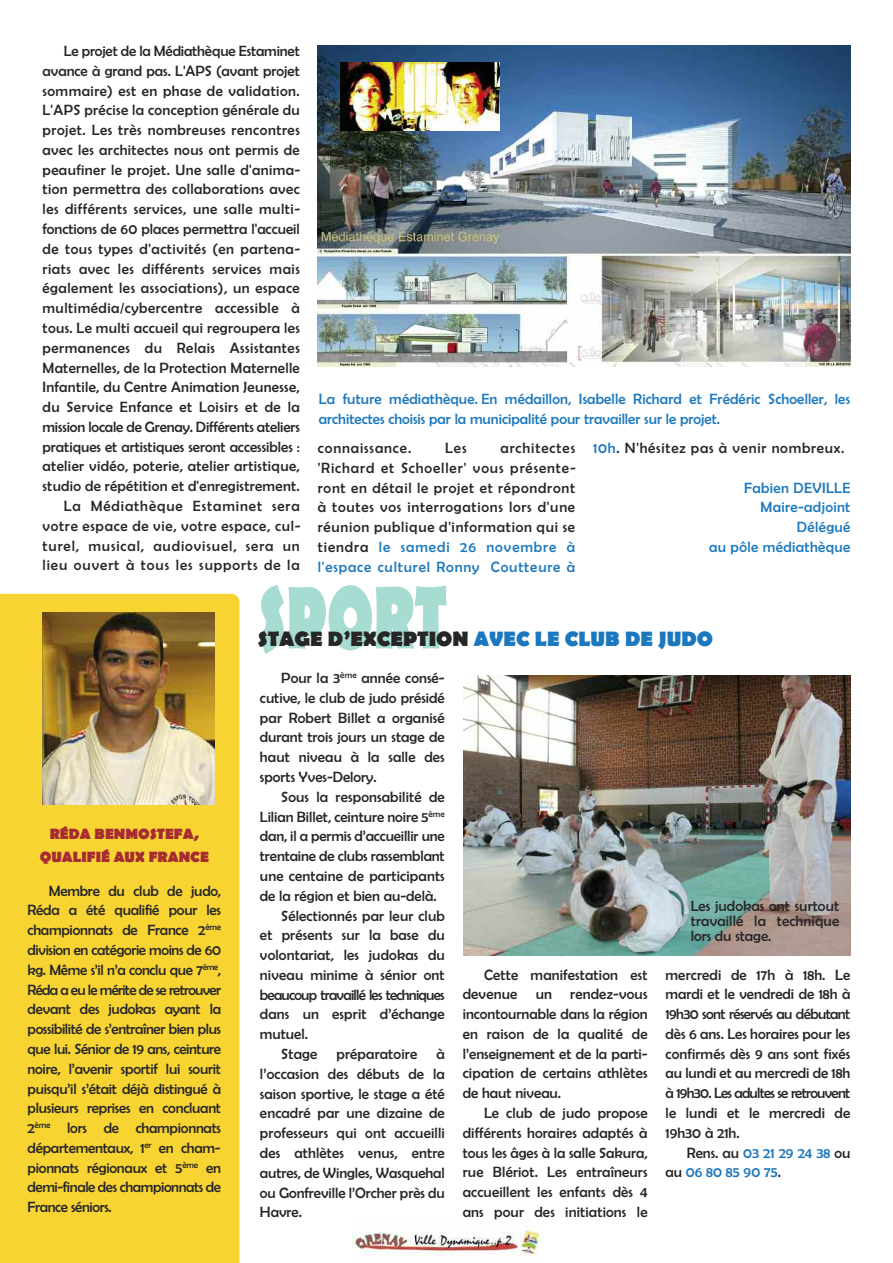
<style>
.page{position:relative;width:893px;height:1263px;background:#fff}
.page>*{position:absolute;margin:0;border:0;box-sizing:border-box;transform-origin:0 0}
.t1{font:700 21px "Berlin Sans FB";color:#272627}
.t2{font:15px/19.8px "Berlin Sans FB";letter-spacing:.01em;color:#272627;text-align:justify}
.t3{font:15px/19.8px "Berlin Sans FB";letter-spacing:.01em;color:#1c78be}
.t4{font:700 15px/22.4px "Berlin Sans FB";color:#a62c32;text-align:center}
.t5{font:15px "Berlin Sans FB";letter-spacing:.05em;color:#272627}
.t6{font:15px "Berlin Sans FB";letter-spacing:-.05em;color:#272627}
.t7{font:15px "Berlin Sans FB";letter-spacing:-.01em;color:#272627}
.t8{font:15px "Berlin Sans FB";letter-spacing:.06em;color:#272627}
.s1{color:#1c78be}
.s2{color:#272627}
</style>
<div class="page">
<img style="left:353px;top:1228px;width:187px;height:28px">
<div style="left:0;top:594px;width:240px;height:669px;background:#f7d432"></div>
<svg style="left:259px;top:585px;width:187px;height:69px"></svg>
<img style="left:463px;top:675px;width:387px;height:280px">
<img style="left:43px;top:612px;width:171px;height:192px">
<img style="left:318px;top:45px;width:532px;height:321px">
<img style="left:340px;top:63px;width:159px;height:67px">
<p class="t2" style="left:43px;top:41px;width:260px;text-align:right">Le projet de la Médiathèque Estaminet avance à grand pas. L'APS (avant projet sommaire) est en phase de validation.<br>L'APS précise la conception générale du projet. Les très nombreuses rencontres avec les architectes nous ont permis de peaufiner le projet. Une salle d'anima&shy;tion permettra des collaborations avec les différents services, une salle multi&shy;fonctions de 60 places permettra l'accueil de tous types d'activités (en partena&shy;riats avec les différents services mais également les associations), un espace multimédia/cybercentre accessible à tous. Le multi accueil qui regroupera les permanences du Relais Assistantes Maternelles, de la Protection Maternelle Infantile, du Centre Animation Jeunesse, du Service Enfance et Loisirs et de la mission locale de Grenay. Différents ateliers pratiques et artistiques seront accessibles : atelier vidéo, poterie, atelier artistique, studio de répétition et d'enregistrement.<br>La Médiathèque Estaminet sera votre espace de vie, votre espace, cul&shy;turel, musical, audiovisuel, sera un lieu ouvert à tous les supports de la</p>
<p class="t3" style="left:319px;top:389px;width:533px">La future médiathèque. En médaillon, Isabelle Richard et Frédéric Schoeller, les architectes choisis par la municipalité pour travailler sur le projet.</p>
<p class="t2" style="left:318px;top:438px;width:260px;text-indent:183px">architectes 'Richard et Schoeller' vous présente&shy;ront en détail le projet et répondront à toutes vos interrogations lors d'une réunion publique d'information qui se tiendra <span class="s1">le samedi 26 novembre à l'espace culturel Ronny Coutteure à</span></p>
<p class="t5" style="left:593px;top:439px;width:253px"><span class="s1">10h</span>. N'hésitez pas à venir nombreux.</p>
<p class="t8" style="left:318px;top:439px;width:95px">connaissance.</p>
<p class="t2" style="left:445px;top:438px;width:23px">Les</p>
<p class="t3" style="left:709px;top:477px;width:143px;text-align:right">Fabien DEVILLE<br>Maire-adjoint<br>Délégué<br>au pôle médiathèque</p>
<p class="t4" style="left:40px;top:823px;width:171px">RÉDA BENMOSTEFA,<br>QUALIFIÉ AUX FRANCE</p>
<p class="t2" style="left:28px;top:880px;width:195px;text-indent:21px">Membre du club de judo, Réda a été qualifié pour les championnats de France 2<sup>ème </sup>division en catégorie moins de 60 kg. Même s’il n’a conclu que 7<sup>ème</sup>, Réda a eu le mérite de se retrouver devant des judokas ayant la possibilité de s’entraîner bien plus que lui. Sénior de 19 ans, ceinture noire, l’avenir sportif lui sourit puisqu’il s’était déjà distingué à plusieurs reprises en concluant 2<sup>ème</sup> lors de championnats départementaux, 1<sup>er</sup> en cham&shy;pionnats régionaux et 5<sup>ème</sup> en demi-finale des championnats de France séniors.</p>
<h1 class="t1" style="left:258px;top:627px;width:457px">STAGE D’EXCEPTION <span class="s1">AVEC LE CLUB DE JUDO</span></h1>
<p class="t2" style="left:260px;top:668px;width:186px;text-indent:21px">Pour la 3<sup>ème</sup> année consé&shy;cutive, le club de judo présidé par Robert Billet a organisé durant trois jours un stage de haut niveau à la salle des sports Yves-Delory.</p>
<p class="t2" style="left:281px;top:787px;width:165px">Sous la responsabilité de</p>
<p class="t2" style="left:260px;top:806px;width:186px">Lilian Billet, ceinture noire 5<sup>ème</sup></p>
<p class="t7" style="left:260px;top:827px;width:186px">dan, il a permis d’accueillir une</p>
<p class="t2" style="left:260px;top:846px;width:186px">trentaine de clubs rassemblant</p>
<p class="t2" style="left:260px;top:866px;width:186px">une centaine de participants</p>
<p class="t2" style="left:260px;top:886px;width:178px">de la région et bien au-delà.</p>
<p class="t2" style="left:281px;top:905px;width:165px">Sélectionnés par leur club</p>
<p class="t2" style="left:260px;top:925px;width:186px">et présents sur la base du</p>
<p class="t2" style="left:260px;top:945px;width:186px">volontariat, les judokas du</p>
<p class="t2" style="left:260px;top:965px;width:186px">niveau minime à sénior ont</p>
<p class="t6" style="left:260px;top:986px;width:186px">beaucoup travaillé les techniques</p>
<p class="t2" style="left:260px;top:1004px;width:186px">dans un esprit d’échange</p>
<p class="t2" style="left:260px;top:1024px;width:50px">mutuel.</p>
<p class="t2" style="left:281px;top:1044px;width:38px">Stage</p>
<p class="t2" style="left:336px;top:1044px;width:82px">préparatoire</p>
<p class="t2" style="left:691px;top:898px;width:150px;line-height:15px">Les judokas ont surtout travaillé la technique lors du stage.</p>
<p class="t2" style="left:463px;top:964px;width:186px;text-indent:21px">Cette manifestation est devenue un rendez-vous incontournable dans la région en raison de la qualité de l’enseignement et de la parti&shy;cipation de certains athlètes de haut niveau.</p>
<p class="t2" style="left:463px;top:1103px;width:186px;text-indent:21px">Le club de judo propose différents horaires adaptés à tous les âges à la salle Sakura, rue Blériot. Les entraîneurs accueillent les enfants dès 4 ans pour des initiations le</p>
<p class="t2" style="left:666px;top:964px;width:186px">mercredi de 17h à 18h. Le mardi et le vendredi de 18h à 19h30 sont réservés au débutant dès 6 ans. Les horaires pour les confirmés dès 9 ans sont fixés au lundi et au mercredi de 18h à 19h30. Les adultes se retrouvent le lundi et le mercredi de 19h30 à 21h.</p>
<p class="t3" style="left:666px;top:1142px;width:186px;text-indent:21px"><span class="s2">Rens. au</span> 03 21 29 24 38 <span class="s2">ou au</span> 06 80 85 90 75<span class="s2">.</span></p>
<p class="t2" style="left:260px;top:1044px;width:186px;text-indent:176px">à l’occasion des débuts de la saison sportive, le stage a été encadré par une dizaine de professeurs qui ont accueilli des athlètes venus, entre autres, de Wingles, Wasquehal ou Gonfreville l’Orcher près du Havre.</p>
</div>
